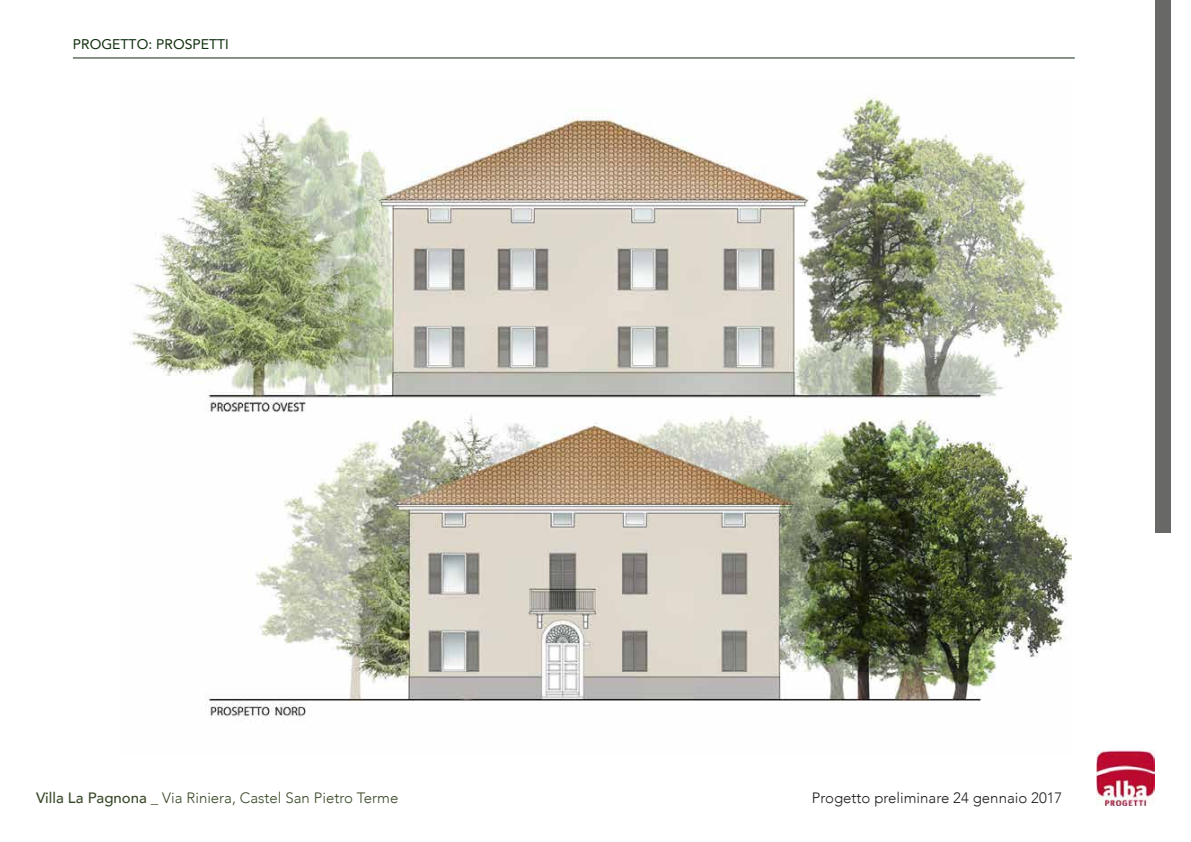
<style>
.page{position:relative;width:1191px;height:842px;background:#fff}
.page>*{position:absolute;margin:0;border:0;box-sizing:border-box;transform-origin:0 0}
.t1{font:300 15px "Avenir";color:#3a4a29}
.t2{font:300 15px "Avenir";color:#231f20}
.t3{font:14px "Avenir";color:#0f2e0d}
.s1{font-weight:500}
</style>
<div class="page">
<hr style="left:73px;top:57px;width:1001px;height:1px;background:#0f2e0d">
<img style="left:130px;top:95px;width:942px;height:622px">
<div style="left:1155px;top:0;width:15px;height:533px;background:#686967"></div>
<img style="left:1096px;top:750px;width:58px;height:56px">
<p class="t3" style="left:73px;top:33px;width:157px">PROGETTO: PROSPETTI</p>
<p class="t1" style="left:36px;top:789px;width:364px"><span class="s1">Villa La Pagnona</span> _ Via Riniera, Castel San Pietro Terme</p>
<p class="t2" style="left:811px;top:789px;width:252px">Progetto preliminare 24 gennaio 2017</p>
</div>
